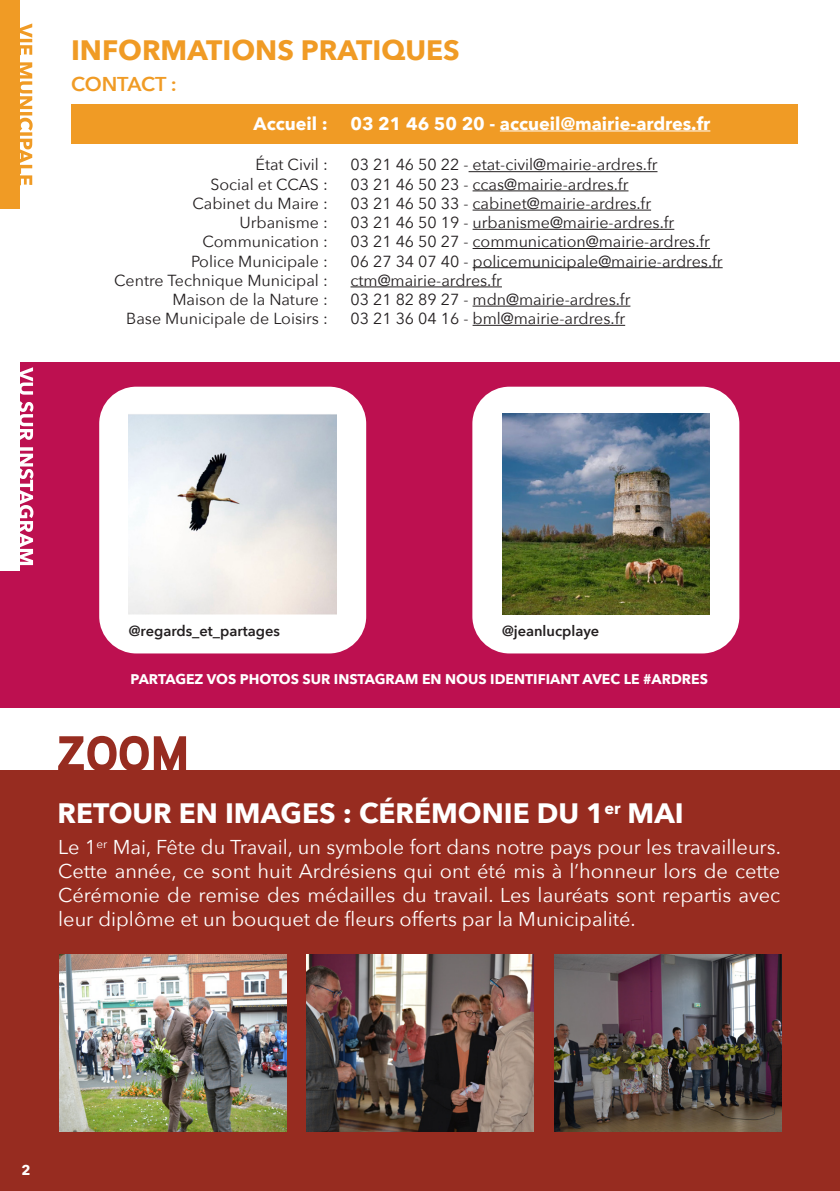
<style>
.page{position:relative;width:840px;height:1191px;background:#fff}
.page>*{position:absolute;margin:0;border:0;box-sizing:border-box;transform-origin:0 0}
.t1{font:700 28px "Avenir Next";color:#fff}
.t2{font:700 28px "Avenir Next";color:#f09b25}
.t3{font:20px/24px "Avenir Next";color:#fff;text-align:justify}
.t4{font:600 20px "Avenir Next";letter-spacing:-.01em;color:#f09b25}
.t5{font:700 18px "Avenir Next";color:#fff}
.t6{font:16px "Avenir Next";color:#231f20}
.t7{font:600 14.6px "Avenir Next";color:#231f20}
.t8{font:700 14px "Avenir Next";color:#fff}
</style>
<div class="page">
<div style="left:0;top:770px;width:839px;height:421px;background:#972c20"></div>
<hr style="left:468px;top:171px;width:189px;height:1px;background:#231f20">
<hr style="left:472px;top:190px;width:156px;height:1px;background:#231f20">
<hr style="left:472px;top:210px;width:178px;height:1px;background:#231f20">
<hr style="left:472px;top:229px;width:202px;height:1px;background:#231f20">
<hr style="left:472px;top:248px;width:237px;height:1px;background:#231f20">
<hr style="left:472px;top:267px;width:250px;height:1px;background:#231f20">
<hr style="left:350px;top:286px;width:151px;height:1px;background:#231f20">
<hr style="left:472px;top:306px;width:158px;height:1px;background:#231f20">
<hr style="left:472px;top:325px;width:152px;height:1px;background:#231f20">
<div style="left:71px;top:104px;width:726px;height:40px;background:#f09b25"></div>
<hr style="left:499px;top:130px;width:211px;height:1px;background:#fff">
<div style="left:0;top:362px;width:839px;height:346px;background:#bd1050"></div>
<div style="left:0;top:333px;width:20px;height:237px;background:#fff"></div>
<svg style="left:20px;top:367px;width:13px;height:198px"></svg>
<div style="left:0;top:0;width:19px;height:209px;background:#f09b25"></div>
<svg style="left:19px;top:23px;width:14px;height:162px"></svg>
<div style="left:99px;top:387px;width:267px;height:266px;background:#fff;border-radius:37px"></div>
<div style="left:472px;top:387px;width:267px;height:266px;background:#fff;border-radius:37px"></div>
<img style="left:129px;top:414px;width:207px;height:201px">
<img style="left:502px;top:413px;width:207px;height:202px">
<svg style="left:58px;top:736px;width:128px;height:34px"></svg>
<img style="left:306px;top:954px;width:227px;height:177px">
<img style="left:59px;top:954px;width:227px;height:177px">
<img style="left:554px;top:954px;width:226px;height:177px">
<p class="t2" style="left:71px;top:26px;width:390px">INFORMATIONS PRATIQUES</p>
<p class="t4" style="left:71px;top:66px;width:107px">CONTACT :</p>
<p class="t5" style="left:253px;top:108px;width:76px">Accueil :</p>
<p class="t5" style="left:350px;top:108px;width:361px">03 21 46 50 20 - accueil@mairie-ardres.fr</p>
<p class="t6" style="left:255px;top:151px;width:74px">État Civil :</p>
<p class="t6" style="left:210px;top:171px;width:119px">Social et CCAS :</p>
<p class="t6" style="left:192px;top:190px;width:137px">Cabinet du Maire :</p>
<p class="t6" style="left:239px;top:209px;width:90px">Urbanisme :</p>
<p class="t6" style="left:202px;top:228px;width:127px">Communication :</p>
<p class="t6" style="left:191px;top:247px;width:138px">Police Municipale :</p>
<p class="t6" style="left:114px;top:267px;width:215px">Centre Technique Municipal :</p>
<p class="t6" style="left:172px;top:286px;width:157px">Maison de la Nature :</p>
<p class="t6" style="left:126px;top:305px;width:203px">Base Municipale de Loisirs :</p>
<p class="t6" style="left:350px;top:151px;width:308px">03 21 46 50 22 - etat-civil@mairie-ardres.fr</p>
<p class="t6" style="left:350px;top:171px;width:279px">03 21 46 50 23 - ccas@mairie-ardres.fr</p>
<p class="t6" style="left:350px;top:190px;width:302px">03 21 46 50 33 - cabinet@mairie-ardres.fr</p>
<p class="t6" style="left:350px;top:209px;width:325px">03 21 46 50 19 - urbanisme@mairie-ardres.fr</p>
<p class="t6" style="left:350px;top:228px;width:361px">03 21 46 50 27 - communication@mairie-ardres.fr</p>
<p class="t6" style="left:350px;top:247px;width:373px">06 27 34 07 40 - policemunicipale@mairie-ardres.fr</p>
<p class="t6" style="left:350px;top:267px;width:153px">ctm@mairie-ardres.fr</p>
<p class="t6" style="left:350px;top:286px;width:281px">03 21 82 89 27 - mdn@mairie-ardres.fr</p>
<p class="t6" style="left:350px;top:305px;width:276px">03 21 36 04 16 - bml@mairie-ardres.fr</p>
<p class="t7" style="left:129px;top:618px;width:152px">@regards_et_partages</p>
<p class="t7" style="left:501px;top:618px;width:99px">@jeanlucplaye</p>
<p class="t8" style="left:130px;top:667px;width:578px">PARTAGEZ VOS PHOTOS SUR INSTAGRAM EN NOUS IDENTIFIANT AVEC LE #ARDRES</p>
<p class="t1" style="left:58px;top:789px;width:627px">RETOUR EN IMAGES : CÉRÉMONIE DU 1<sup>er</sup> MAI</p>
<p class="t3" style="left:58px;top:834px;width:723px">Le 1<sup>er</sup> Mai, Fête du Travail, un symbole fort dans notre pays pour les travailleurs.<br>Cette année, ce sont huit Ardrésiens qui ont été mis à l’honneur lors de cette Cérémonie de remise des médailles du travail. Les lauréats sont repartis avec leur diplôme et un bouquet de fleurs offerts par la Municipalité.</p>
<p class="t8" style="left:21px;top:1157px;width:11px">2</p>
</div>
